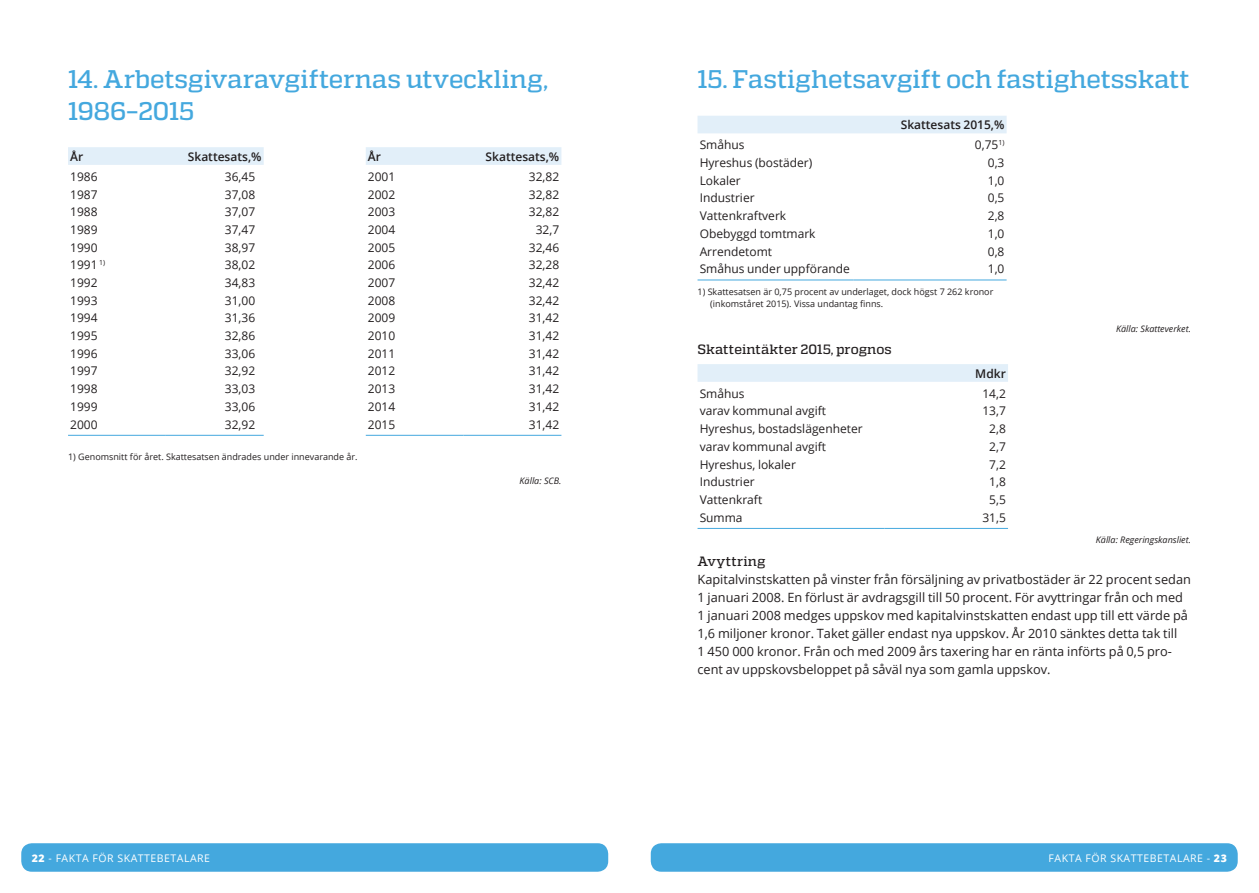
<style>
.page{position:relative;width:1259px;height:893px;background:#fff}
.page>*{position:absolute;margin:0;border:0;box-sizing:border-box;transform-origin:0 0}
.t1{font:500 25.5px/31.5px "Quadon";letter-spacing:-.005em;color:#44a8de}
.t2{font:500 13.5px "Quadon";letter-spacing:.01em;color:#231f20}
.t3{font:12.75px/18px "Open Sans";color:#231f20}
.t4{font:12px "Open Sans";color:#231f20}
.t5{font:600 12px "Open Sans";color:#231f20}
.t6{font:10.5px "Open Sans";letter-spacing:.05em;color:#fff}
.t7{font:9px/12px "Open Sans";color:#231f20}
.t8{font:italic 9px "Open Sans";color:#231f20}
.s1{font-weight:800}
</style>
<div class="page">
<div style="left:21px;top:843px;width:587px;height:29px;background:#44a8de;border-radius:11px"></div>
<div style="left:651px;top:843px;width:586px;height:29px;background:#44a8de;border-radius:11px"></div>
<div style="left:697px;top:116px;width:309px;height:17px;background:#e2eff9"></div>
<hr style="left:697px;top:280px;width:156px;height:1px;background:#44a8de">
<hr style="left:853px;top:280px;width:153px;height:1px;background:#44a8de">
<div style="left:697px;top:364px;width:311px;height:18px;background:#e2eff9"></div>
<hr style="left:697px;top:528px;width:187px;height:1px;background:#44a8de">
<hr style="left:884px;top:528px;width:124px;height:1px;background:#44a8de">
<svg style="left:68px;top:147px;width:493px;height:18px"></svg>
<hr style="left:68px;top:435px;width:98px;height:1px;background:#44a8de">
<hr style="left:166px;top:435px;width:98px;height:1px;background:#44a8de">
<hr style="left:366px;top:435px;width:97px;height:1px;background:#44a8de">
<hr style="left:463px;top:435px;width:98px;height:1px;background:#44a8de">
<h1 class="t1" style="left:68px;top:64px;width:481px">14. Arbetsgivaravgifternas utveckling,<br>1986–2015</h1>
<p class="t5" style="left:70px;top:148px;width:15px">År</p>
<p class="t5" style="left:188px;top:148px;width:75px">Skattesats,%</p>
<p class="t5" style="left:368px;top:148px;width:15px">År</p>
<p class="t5" style="left:485px;top:148px;width:75px">Skattesats,%</p>
<p class="t4" style="left:70px;top:168px;width:29px">1986</p>
<p class="t4" style="left:225px;top:168px;width:32px">36,45</p>
<p class="t4" style="left:368px;top:168px;width:29px">2001</p>
<p class="t4" style="left:529px;top:168px;width:32px">32,82</p>
<p class="t4" style="left:70px;top:186px;width:29px">1987</p>
<p class="t4" style="left:225px;top:186px;width:32px">37,08</p>
<p class="t4" style="left:368px;top:186px;width:29px">2002</p>
<p class="t4" style="left:529px;top:186px;width:32px">32,82</p>
<p class="t4" style="left:70px;top:203px;width:29px">1988</p>
<p class="t4" style="left:225px;top:203px;width:32px">37,07</p>
<p class="t4" style="left:368px;top:203px;width:29px">2003</p>
<p class="t4" style="left:529px;top:203px;width:32px">32,82</p>
<p class="t4" style="left:70px;top:221px;width:29px">1989</p>
<p class="t4" style="left:225px;top:221px;width:32px">37,47</p>
<p class="t4" style="left:368px;top:221px;width:29px">2004</p>
<p class="t4" style="left:536px;top:221px;width:25px">32,7</p>
<p class="t4" style="left:70px;top:239px;width:29px">1990</p>
<p class="t4" style="left:225px;top:239px;width:32px">38,97</p>
<p class="t4" style="left:368px;top:239px;width:29px">2005</p>
<p class="t4" style="left:529px;top:239px;width:32px">32,46</p>
<p class="t4" style="left:70px;top:256px;width:36px">1991 <sup>1)</sup></p>
<p class="t4" style="left:225px;top:256px;width:32px">38,02</p>
<p class="t4" style="left:368px;top:256px;width:29px">2006</p>
<p class="t4" style="left:529px;top:256px;width:32px">32,28</p>
<p class="t4" style="left:70px;top:274px;width:29px">1992</p>
<p class="t4" style="left:225px;top:274px;width:32px">34,83</p>
<p class="t4" style="left:368px;top:274px;width:29px">2007</p>
<p class="t4" style="left:529px;top:274px;width:32px">32,42</p>
<p class="t4" style="left:70px;top:292px;width:29px">1993</p>
<p class="t4" style="left:225px;top:292px;width:32px">31,00</p>
<p class="t4" style="left:368px;top:292px;width:29px">2008</p>
<p class="t4" style="left:529px;top:292px;width:32px">32,42</p>
<p class="t4" style="left:70px;top:310px;width:29px">1994</p>
<p class="t4" style="left:225px;top:310px;width:32px">31,36</p>
<p class="t4" style="left:368px;top:310px;width:29px">2009</p>
<p class="t4" style="left:529px;top:310px;width:32px">31,42</p>
<p class="t4" style="left:70px;top:327px;width:29px">1995</p>
<p class="t4" style="left:225px;top:327px;width:32px">32,86</p>
<p class="t4" style="left:368px;top:327px;width:29px">2010</p>
<p class="t4" style="left:529px;top:327px;width:32px">31,42</p>
<p class="t4" style="left:70px;top:345px;width:29px">1996</p>
<p class="t4" style="left:225px;top:345px;width:32px">33,06</p>
<p class="t4" style="left:368px;top:345px;width:29px">2011</p>
<p class="t4" style="left:529px;top:345px;width:32px">31,42</p>
<p class="t4" style="left:70px;top:363px;width:29px">1997</p>
<p class="t4" style="left:225px;top:363px;width:32px">32,92</p>
<p class="t4" style="left:368px;top:363px;width:29px">2012</p>
<p class="t4" style="left:529px;top:363px;width:32px">31,42</p>
<p class="t4" style="left:70px;top:380px;width:29px">1998</p>
<p class="t4" style="left:225px;top:380px;width:32px">33,03</p>
<p class="t4" style="left:368px;top:380px;width:29px">2013</p>
<p class="t4" style="left:529px;top:380px;width:32px">31,42</p>
<p class="t4" style="left:70px;top:398px;width:29px">1999</p>
<p class="t4" style="left:225px;top:398px;width:32px">33,06</p>
<p class="t4" style="left:368px;top:398px;width:29px">2014</p>
<p class="t4" style="left:529px;top:398px;width:32px">31,42</p>
<p class="t4" style="left:70px;top:416px;width:29px">2000</p>
<p class="t4" style="left:225px;top:416px;width:32px">32,92</p>
<p class="t4" style="left:368px;top:416px;width:29px">2015</p>
<p class="t4" style="left:529px;top:416px;width:32px">31,42</p>
<p class="t7" style="left:68px;top:450px;width:291px">1) Genomsnitt för året. Skattesatsen ändrades under innevarande år.</p>
<p class="t8" style="left:519px;top:475px;width:43px">Källa: SCB.</p>
<h1 class="t1" style="left:697px;top:64px;width:493px">15. Fastighetsavgift och fastighetsskatt</h1>
<p class="t5" style="left:900px;top:116px;width:105px">Skattesats 2015,%</p>
<p class="t4" style="left:699px;top:137px;width:46px">Småhus</p>
<p class="t4" style="left:975px;top:137px;width:31px">0,75<sup>1)</sup></p>
<p class="t4" style="left:699px;top:154px;width:114px">Hyreshus (bostäder)</p>
<p class="t4" style="left:988px;top:154px;width:18px">0,3</p>
<p class="t4" style="left:699px;top:172px;width:43px">Lokaler</p>
<p class="t4" style="left:988px;top:172px;width:18px">1,0</p>
<p class="t4" style="left:699px;top:190px;width:56px">Industrier</p>
<p class="t4" style="left:988px;top:190px;width:18px">0,5</p>
<p class="t4" style="left:699px;top:207px;width:88px">Vattenkraftverk</p>
<p class="t4" style="left:988px;top:207px;width:18px">2,8</p>
<p class="t4" style="left:699px;top:225px;width:117px">Obebyggd tomtmark</p>
<p class="t4" style="left:988px;top:225px;width:18px">1,0</p>
<p class="t4" style="left:699px;top:243px;width:74px">Arrendetomt</p>
<p class="t4" style="left:988px;top:243px;width:18px">0,8</p>
<p class="t4" style="left:699px;top:260px;width:152px">Småhus under uppförande</p>
<p class="t4" style="left:988px;top:260px;width:18px">1,0</p>
<p class="t7" style="left:710px;top:285px;width:285px;text-indent:-13px">1) Skattesatsen är 0,75 procent av underlaget, dock högst 7 262 kronor (inkomståret 2015). Vissa undantag finns.</p>
<p class="t8" style="left:1116px;top:322px;width:76px">Källa: Skatteverket.</p>
<p class="t2" style="left:697px;top:341px;width:196px">Skatteintäkter 2015, prognos</p>
<p class="t5" style="left:975px;top:365px;width:32px">Mdkr</p>
<p class="t4" style="left:699px;top:385px;width:46px">Småhus</p>
<p class="t4" style="left:982px;top:385px;width:25px">14,2</p>
<p class="t4" style="left:699px;top:403px;width:128px">varav kommunal avgift</p>
<p class="t4" style="left:982px;top:403px;width:25px">13,7</p>
<p class="t4" style="left:699px;top:420px;width:164px">Hyreshus, bostadslägenheter</p>
<p class="t4" style="left:989px;top:420px;width:18px">2,8</p>
<p class="t4" style="left:699px;top:438px;width:128px">varav kommunal avgift</p>
<p class="t4" style="left:989px;top:438px;width:18px">2,7</p>
<p class="t4" style="left:699px;top:456px;width:98px">Hyreshus, lokaler</p>
<p class="t4" style="left:989px;top:456px;width:18px">7,2</p>
<p class="t4" style="left:699px;top:473px;width:56px">Industrier</p>
<p class="t4" style="left:989px;top:473px;width:18px">1,8</p>
<p class="t4" style="left:699px;top:491px;width:64px">Vattenkraft</p>
<p class="t4" style="left:989px;top:491px;width:18px">5,5</p>
<p class="t4" style="left:699px;top:509px;width:44px">Summa</p>
<p class="t4" style="left:982px;top:509px;width:25px">31,5</p>
<p class="t8" style="left:1096px;top:534px;width:97px">Källa: Regeringskansliet.</p>
<p class="t2" style="left:697px;top:553px;width:70px">Avyttring</p>
<p class="t3" style="left:697px;top:570px;width:495px">Kapitalvinstskatten på vinster från försäljning av privatbostäder är 22 procent sedan 1 januari 2008. En förlust är avdragsgill till 50 procent. För avyttringar från och med 1 januari 2008 medges uppskov med kapitalvinstskatten endast upp till ett värde på 1,6 miljoner kronor. Taket gäller endast nya uppskov. År 2010 sänktes detta tak till<br>1 450 000 kronor. Från och med 2009 års taxering har en ränta införts på 0,5 pro&shy;cent av uppskovsbeloppet på såväl nya som gamla uppskov.</p>
<p class="t6" style="left:32px;top:850px;width:180px"><span class="s1">22</span> - FAKTA FÖR SKATTEBETALARE</p>
<p class="t6" style="left:1048px;top:850px;width:180px">FAKTA FÖR SKATTEBETALARE - <span class="s1">23</span></p>
</div>
